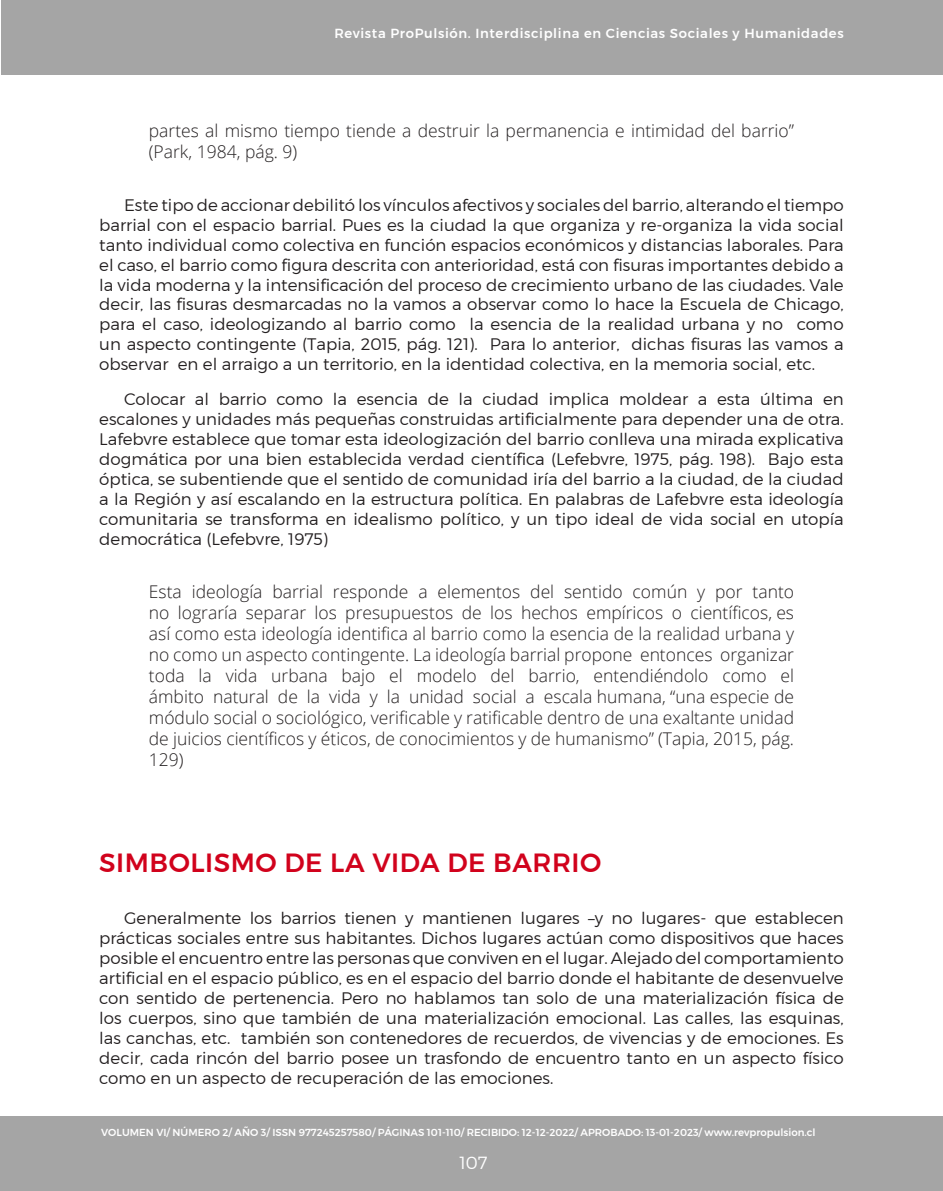
<style>
.page{position:relative;width:943px;height:1191px;background:#fff}
.page>*{position:absolute;margin:0;border:0;box-sizing:border-box;transform-origin:0 0}
._06_titulos_en_rojo{font:500 26.25px "Montserrat";letter-spacing:.02em;color:#d1021c}
._08_parrafo_cita_tex{font:300 17.5px/21px "Open Sans";color:#231f20}
.t1{font:300 17.5px "Montserrat";color:#fff}
._07_parrafo_texto_ar{font:300 16.62px/19.9px "Montserrat";color:#231f20;text-align:justify}
.t2{font:500 13.12px "Montserrat";letter-spacing:.05em;color:#fff}
.t3{font:500 10.15px "Montserrat";color:#fff}
</style>
<div class="page">
<div style="left:0;top:1116px;width:943px;height:75px;background:#a5a5a5"></div>
<div style="left:1px;top:0;width:942px;height:74px;background:#a5a5a5"></div>
<p class="t2" style="left:334px;top:25px;width:511px">Revista ProPulsión. Interdisciplina en Ciencias Sociales y Humanidades</p>
<p class="_08_parrafo_cita_tex" style="left:149px;top:120px;width:646px">partes al mismo tiempo tiende a destruir la permanencia e intimidad del barrio” (Park, 1984, pág. 9)</p>
<p class="_07_parrafo_texto_ar" style="left:99px;top:194px;width:746px;text-indent:25px">Este tipo de accionar debilitó los vínculos afectivos y sociales del barrio, alterando el tiempo barrial con el espacio barrial. Pues es la ciudad la que organiza y re-organiza la vida social tanto individual como colectiva en función espacios económicos y distancias laborales. Para el caso, el barrio como figura descrita con anterioridad, está con fisuras importantes debido a la vida moderna y la intensificación del proceso de crecimiento urbano de las ciudades. Vale decir, las fisuras desmarcadas no la vamos a observar como lo hace la Escuela de Chicago, para el caso, ideologizando al barrio como la esencia de la realidad urbana y no como un aspecto contingente (Tapia, 2015, pág. 121). Para lo anterior, dichas fisuras las vamos a observar en el arraigo a un territorio, en la identidad colectiva, en la memoria social, etc.</p>
<p class="_07_parrafo_texto_ar" style="left:99px;top:389px;width:746px;text-indent:25px">Colocar al barrio como la esencia de la ciudad implica moldear a esta última en escalones y unidades más pequeñas construidas artificialmente para depender una de otra.<br>Lafebvre establece que tomar esta ideologización del barrio conlleva una mirada explicativa dogmática por una bien establecida verdad científica (Lefebvre, 1975, pág. 198). Bajo esta óptica, se subentiende que el sentido de comunidad iría del barrio a la ciudad, de la ciudad a la Región y así escalando en la estructura política. En palabras de Lafebvre esta ideología comunitaria se transforma en idealismo político, y un tipo ideal de vida social en utopía democrática (Lefebvre, 1975)</p>
<p class="_08_parrafo_cita_tex" style="left:149px;top:581px;width:646px;text-align:justify">Esta ideología barrial responde a elementos del sentido común y por tanto no lograría separar los presupuestos de los hechos empíricos o científicos, es así como esta ideología identifica al barrio como la esencia de la realidad urbana y no como un aspecto contingente. La ideología barrial propone entonces organizar toda la vida urbana bajo el modelo del barrio, entendiéndolo como el ámbito natural de la vida y la unidad social a escala humana, “una especie de módulo social o sociológico, verificable y ratificable dentro de una exaltante unidad de juicios científicos y éticos, de conocimientos y de humanismo” (Tapia, 2015, pág.<br>129)</p>
<p class="_06_titulos_en_rojo" style="left:99px;top:846px;width:503px">SIMBOLISMO DE LA VIDA DE BARRIO</p>
<p class="_07_parrafo_texto_ar" style="left:99px;top:908px;width:746px;text-indent:25px">Generalmente los barrios tienen y mantienen lugares –y no lugares- que establecen prácticas sociales entre sus habitantes. Dichos lugares actúan como dispositivos que haces posible el encuentro entre las personas que conviven en el lugar. Alejado del comportamiento artificial en el espacio público, es en el espacio del barrio donde el habitante de desenvuelve con sentido de pertenencia. Pero no hablamos tan solo de una materialización física de los cuerpos, sino que también de una materialización emocional. Las calles, las esquinas, las canchas, etc. también son contenedores de recuerdos, de vivencias y de emociones. Es decir, cada rincón del barrio posee un trasfondo de encuentro tanto en un aspecto físico como en un aspecto de recuperación de las emociones.</p>
<p class="t3" style="left:101px;top:1126px;width:716px">VOLUMEN VI/ NÚMERO 2/ AÑO 3/ ISSN 977245257580/ PÁGINAS 101-110/ RECIBIDO: 12-12-2022/ APROBADO: 13-01-2023/ www.revpropulsion.cl</p>
<p class="t1" style="left:459px;top:1152px;width:30px">107</p>
</div>
